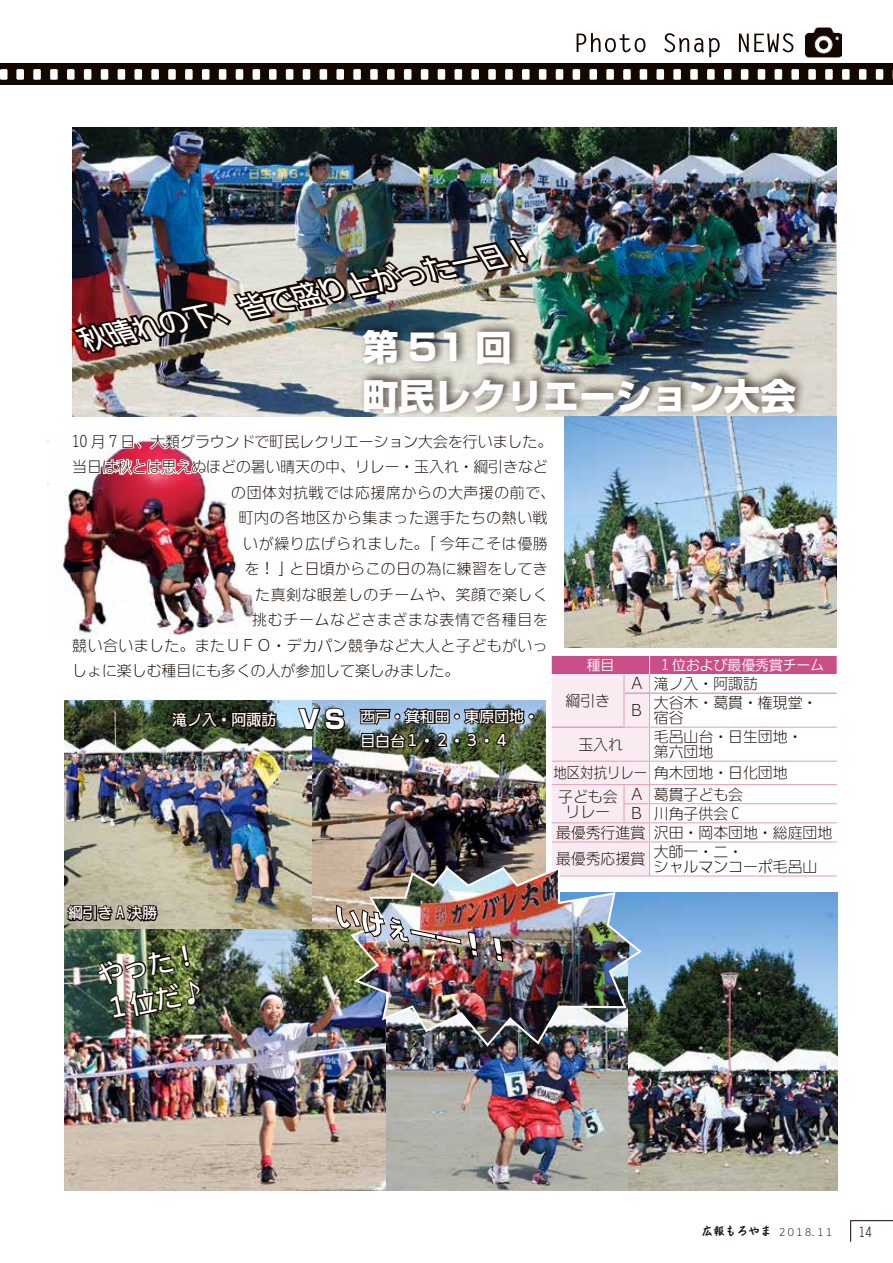
<style>
.page{position:relative;width:893px;height:1263px;background:#fff}
.page>*{position:absolute;margin:0;border:0;box-sizing:border-box;transform-origin:0 0}
.t1{font:800 36.15px/48.3px "Shin Go Pro";color:#fff}
.t2{font:italic 27.6px "DFUD Gothic W6 WIN RKSJ H";color:#fff}
.t3{font:25.5px/36.3px "DFUD Gothic W6 WIN RKSJ H";color:#fff}
.t4{font:14.85px/14.9px "DFUD Gothic W2 WIN RKSJ H";color:#140700}
.t5{font:14.85px "DFUD Gothic W2 WIN RKSJ H";letter-spacing:.04em;color:#140700}
.t6{font:14.85px/24.2px "DFUD Gothic W6 WIN RKSJ H";color:#fff}
.t7{font:14.85px "DFUD Gothic W2 WIN RKSJ H";letter-spacing:.035em;color:#140700}
.t8{font:14.85px "DFUD Gothic W2 WIN RKSJ H";letter-spacing:.045em;color:#140700}
.t9{font:14.85px "DFUD Gothic W2 WIN RKSJ H";letter-spacing:.02em;color:#140700}
.t10{font:14.85px/23.4px "DFUD Gothic W2 WIN RKSJ H";color:#140700;scale:.9 1}
.t11{font:14.85px "DFUD Gothic W2 WIN RKSJ H";letter-spacing:.05em;color:#140700}
.t12{font:13.8px "DFUD Gothic W4 WIN RKSJ H";color:#fff}
.t13{font:12.75px "DFUD Gothic W2 WIN RKSJ H";color:#140700}
.t14{font:9.6px "DFUD Gothic W2 WIN RKSJ H";letter-spacing:-.1em;color:#140700}
.s1{font-family:"Shin Go Pro";font-weight:800;font-size:25.5px}
.s2{font-family:"DF Kaku Pop W5 WIN RKSJ H";font-size:11.7px}
</style>
<div class="page">
<div style="left:0;top:64px;width:893px;height:21px;background:#140700"></div>
<div style="left:741px;top:69px;width:7px;height:11px;background:#fff;border-radius:2px"></div>
<div style="left:724px;top:69px;width:7px;height:11px;background:#fff;border-radius:2px"></div>
<div style="left:707px;top:69px;width:8px;height:11px;background:#fff;border-radius:2px"></div>
<div style="left:690px;top:69px;width:8px;height:11px;background:#fff;border-radius:2px"></div>
<div style="left:673px;top:69px;width:8px;height:11px;background:#fff;border-radius:2px"></div>
<div style="left:656px;top:69px;width:8px;height:11px;background:#fff;border-radius:2px"></div>
<div style="left:640px;top:69px;width:7px;height:11px;background:#fff;border-radius:2px"></div>
<div style="left:758px;top:69px;width:7px;height:11px;background:#fff;border-radius:2px"></div>
<div style="left:775px;top:69px;width:7px;height:11px;background:#fff;border-radius:2px"></div>
<div style="left:791px;top:69px;width:8px;height:11px;background:#fff;border-radius:2px"></div>
<div style="left:808px;top:69px;width:8px;height:11px;background:#fff;border-radius:2px"></div>
<div style="left:825px;top:69px;width:8px;height:11px;background:#fff;border-radius:2px"></div>
<div style="left:842px;top:69px;width:8px;height:11px;background:#fff;border-radius:2px"></div>
<div style="left:859px;top:69px;width:7px;height:11px;background:#fff;border-radius:2px"></div>
<div style="left:876px;top:69px;width:7px;height:11px;background:#fff;border-radius:2px"></div>
<div style="left:522px;top:69px;width:8px;height:11px;background:#fff;border-radius:2px"></div>
<div style="left:539px;top:69px;width:7px;height:11px;background:#fff;border-radius:2px"></div>
<div style="left:556px;top:69px;width:7px;height:11px;background:#fff;border-radius:2px"></div>
<div style="left:573px;top:69px;width:7px;height:11px;background:#fff;border-radius:2px"></div>
<div style="left:589px;top:69px;width:8px;height:11px;background:#fff;border-radius:2px"></div>
<div style="left:606px;top:69px;width:8px;height:11px;background:#fff;border-radius:2px"></div>
<div style="left:623px;top:69px;width:8px;height:11px;background:#fff;border-radius:2px"></div>
<div style="left:370px;top:69px;width:8px;height:11px;background:#fff;border-radius:2px"></div>
<div style="left:353px;top:69px;width:8px;height:11px;background:#fff;border-radius:2px"></div>
<div style="left:336px;top:69px;width:8px;height:11px;background:#fff;border-radius:2px"></div>
<div style="left:320px;top:69px;width:7px;height:11px;background:#fff;border-radius:2px"></div>
<div style="left:303px;top:69px;width:7px;height:11px;background:#fff;border-radius:2px"></div>
<div style="left:286px;top:69px;width:7px;height:11px;background:#fff;border-radius:2px"></div>
<div style="left:269px;top:69px;width:8px;height:11px;background:#fff;border-radius:2px"></div>
<div style="left:387px;top:69px;width:8px;height:11px;background:#fff;border-radius:2px"></div>
<div style="left:404px;top:69px;width:7px;height:11px;background:#fff;border-radius:2px"></div>
<div style="left:421px;top:69px;width:7px;height:11px;background:#fff;border-radius:2px"></div>
<div style="left:438px;top:69px;width:7px;height:11px;background:#fff;border-radius:2px"></div>
<div style="left:455px;top:69px;width:7px;height:11px;background:#fff;border-radius:2px"></div>
<div style="left:471px;top:69px;width:8px;height:11px;background:#fff;border-radius:2px"></div>
<div style="left:488px;top:69px;width:8px;height:11px;background:#fff;border-radius:2px"></div>
<div style="left:505px;top:69px;width:8px;height:11px;background:#fff;border-radius:2px"></div>
<div style="left:118px;top:69px;width:7px;height:11px;background:#fff;border-radius:2px"></div>
<div style="left:101px;top:69px;width:7px;height:11px;background:#fff;border-radius:2px"></div>
<div style="left:84px;top:69px;width:7px;height:11px;background:#fff;border-radius:2px"></div>
<div style="left:67px;top:69px;width:8px;height:11px;background:#fff;border-radius:2px"></div>
<div style="left:50px;top:69px;width:8px;height:11px;background:#fff;border-radius:2px"></div>
<div style="left:33px;top:69px;width:8px;height:11px;background:#fff;border-radius:2px"></div>
<div style="left:16px;top:69px;width:8px;height:11px;background:#fff;border-radius:2px"></div>
<div style="left:134px;top:69px;width:8px;height:11px;background:#fff;border-radius:2px"></div>
<div style="left:151px;top:69px;width:8px;height:11px;background:#fff;border-radius:2px"></div>
<div style="left:168px;top:69px;width:8px;height:11px;background:#fff;border-radius:2px"></div>
<div style="left:185px;top:69px;width:8px;height:11px;background:#fff;border-radius:2px"></div>
<div style="left:202px;top:69px;width:7px;height:11px;background:#fff;border-radius:2px"></div>
<div style="left:219px;top:69px;width:7px;height:11px;background:#fff;border-radius:2px"></div>
<div style="left:236px;top:69px;width:7px;height:11px;background:#fff;border-radius:2px"></div>
<div style="left:253px;top:69px;width:7px;height:11px;background:#fff;border-radius:2px"></div>
<div style="left:0;top:69px;width:8px;height:11px;background:#fff;border-radius:2px"></div>
<img style="left:806px;top:27px;width:36px;height:30px">
<svg style="left:577px;top:33px;width:216px;height:24px"></svg>
<img style="left:627px;top:892px;width:211px;height:298px">
<img style="left:48px;top:440px;width:206px;height:196px">
<img style="left:65px;top:701px;width:481px;height:228px">
<img style="left:385px;top:1048px;width:242px;height:143px">
<svg style="left:87px;top:433px;width:122px;height:44px"></svg>
<svg style="left:552px;top:656px;width:285px;height:220px"></svg>
<hr style="left:649px;top:693px;width:188px;height:1px;background:#cf83ba">
<img style="left:72px;top:128px;width:765px;height:289px">
<img style="left:564px;top:417px;width:273px;height:231px">
<svg style="left:65px;top:890px;width:95px;height:36px;background:#877f6d"></svg>
<img style="left:71px;top:235px;width:463px;height:124px">
<div style="left:359px;top:320px;width:448px;height:98px;background:#140700;opacity:.75"></div>
<img style="left:65px;top:929px;width:320px;height:261px">
<svg style="left:170px;top:710px;width:108px;height:20px;background:#1e1e13"></svg>
<svg style="left:297px;top:706px;width:49px;height:26px"></svg>
<img style="left:359px;top:705px;width:177px;height:44px">
<img style="left:96px;top:943px;width:105px;height:77px">
<img style="left:349px;top:865px;width:294px;height:183px">
<img style="left:334px;top:903px;width:172px;height:71px">
<svg style="left:850px;top:1221px;width:1px;height:21px"></svg>
<hr style="left:850px;top:1220px;width:43px;height:1px;background:#140700">
<h2 class="t2" style="left:80px;top:324px;width:463px;rotate:-12deg">秋晴れの下、皆で盛り上がった一日！</h2>
<h1 class="t1" style="left:362px;top:320px;width:435px">第51回<br>町民レクリエーション大会</h1>
<p class="t4" style="left:72px;top:433px;width:481px">10 月 7 日、大類グラウンドで町民レクリエーション大会を行いました。</p>
<p class="t4" style="left:72px;top:459px;width:477px">当日は秋とは思えぬほどの暑い晴天の中、リレー・玉入れ・綱引きなど</p>
<p class="t5" style="left:231px;top:482px;width:325px">の団体対抗戦では応援席からの大声援の前で、</p>
<p class="t5" style="left:239px;top:508px;width:310px">町内の各地区から集まった選手たちの熱い戦</p>
<p class="t8" style="left:243px;top:533px;width:306px">いが繰り広げられました。｢今年こそは優勝</p>
<p class="t9" style="left:245px;top:559px;width:305px">を！｣と日頃からこの日の為に練習をしてき</p>
<p class="t5" style="left:255px;top:584px;width:294px">た真剣な眼差しのチームや、笑顔で楽しく</p>
<p class="t11" style="left:252px;top:610px;width:297px">挑むチームなどさまざまな表情で各種目を</p>
<p class="t7" style="left:72px;top:635px;width:477px">競い合いました。またＵＦＯ・デカパン競争など大人と子どもがいっ</p>
<p class="t4" style="left:72px;top:663px;width:388px">しょに楽しむ種目にも多くの人が参加して楽しみました。</p>
<p class="t12" style="left:587px;top:656px;width:29px">種目</p>
<p class="t12" style="left:662px;top:656px;width:164px">1 位および最優秀賞チーム</p>
<p class="t4" style="left:566px;top:693px;width:46px">綱引き</p>
<p class="t4" style="left:629px;top:670px;width:130px;line-height:26.5px">Ａ 滝ノ入・阿諏訪<br>Ｂ</p>
<p class="t4" style="left:654px;top:695px;width:165px">大谷木・葛貫・権現堂・宿谷</p>
<p class="t6" style="left:360px;top:704px;width:180px;text-indent:-188px">滝ノ入・阿諏訪 <span class="s1">ＶＳ</span> 西戸・箕和田・東原団地・目白台１・２・３・４</p>
<p class="t4" style="left:578px;top:736px;width:46px">玉入れ</p>
<p class="t4" style="left:654px;top:729px;width:150px">毛呂山台・日生団地・第六団地</p>
<p class="t10" style="left:558px;top:761px;width:257px;text-indent:-5px">地区対抗リレー角木団地・日化団地子ども会</p>
<p class="t4" style="left:566px;top:803px;width:46px">リレー</p>
<p class="t4" style="left:629px;top:786px;width:115px">Ａ 葛貫子ども会</p>
<p class="t4" style="left:629px;top:806px;width:112px">Ｂ 川角子供会 C</p>
<p class="t4" style="left:556px;top:825px;width:278px">最優秀行進賞沢田・岡本団地・総庭団地</p>
<p class="t4" style="left:556px;top:851px;width:91px">最優秀応援賞</p>
<p class="t4" style="left:654px;top:844px;width:165px">大師一・二・<br>シャルマンコーポ毛呂山</p>
<p class="t6" style="left:68px;top:901px;width:91px">綱引き A 決勝</p>
<h3 class="t3" style="left:95px;top:956px;width:104px;rotate:-11deg">やった！<br>１位だ♪</h3>
<p class="t14" style="left:701px;top:1226px;width:134px"><span class="s2">広報もろやま</span> ２０１８．１１</p>
<p class="t13" style="left:859px;top:1223px;width:14px">14</p>
</div>
